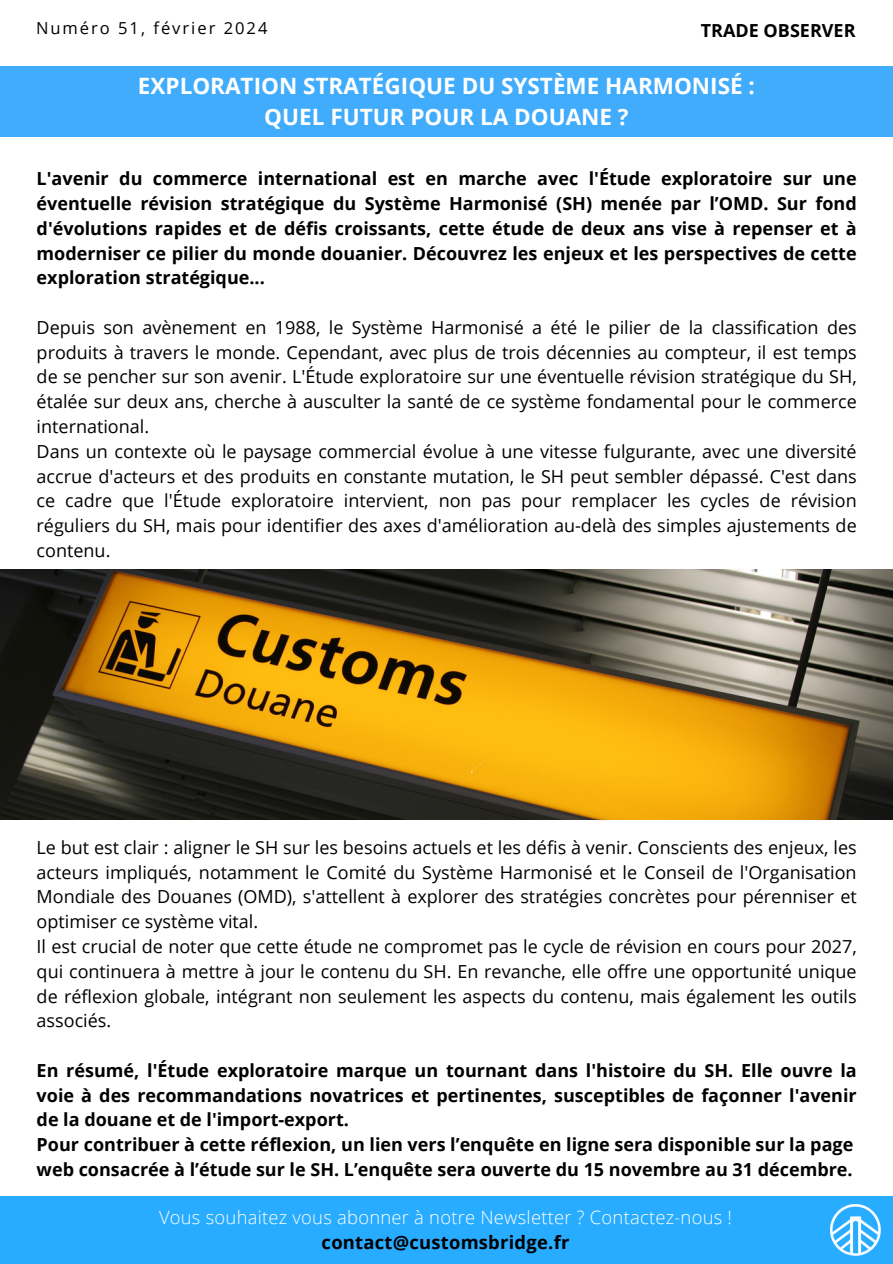
<style>
.page{position:relative;width:893px;height:1264px;background:#fff}
.page>*{position:absolute;margin:0;border:0;box-sizing:border-box;transform-origin:0 0}
.t1{font:700 22.5px/31.5px "Open Sans";color:#fff;text-align:center}
.t2{font:300 18.3px "Open Sans";letter-spacing:.015em;color:#fff}
.t3{font:700 18.3px "Open Sans";letter-spacing:.015em;color:#000}
.t4{font:18px/24.8px "Open Sans";color:#000;text-align:justify}
.t5{font:700 18px/24.8px "Open Sans";color:#000;text-align:justify}
.t6{font:16.5px "Open Sans";letter-spacing:.12em;color:#000}
</style>
<div class="page">
<div style="left:0;top:1196px;width:892px;height:67px;background:#28acff"></div>
<img style="left:830px;top:1204px;width:50px;height:51px">
<div style="left:0;top:67px;width:892px;height:69px;background:#40acfb"></div>
<img style="left:0;top:570px;width:892px;height:249px">
<p class="t6" style="left:36px;top:16px;width:233px">Numéro 51, février 2024</p>
<p class="t5" style="left:700px;top:17px;width:156px">TRADE OBSERVER</p>
<p class="t1" style="left:138px;top:69px;width:618px">EXPLORATION STRATÉGIQUE DU SYSTÈME HARMONISÉ :<br>QUEL FUTUR POUR LA DOUANE ?</p>
<p class="t5" style="left:37px;top:166px;width:821px">L'avenir du commerce international est en marche avec l'Étude exploratoire sur une éventuelle révision stratégique du Système Harmonisé (SH) menée par l’OMD. Sur fond d'évolutions rapides et de défis croissants, cette étude de deux ans vise à repenser et à moderniser ce pilier du monde douanier. Découvrez les enjeux et les perspectives de cette exploration stratégique...</p>
<h1 class="t4" style="left:37px;top:314px;width:821px">Depuis son avènement en 1988, le Système Harmonisé a été le pilier de la classification des produits à travers le monde. Cependant, avec plus de trois décennies au compteur, il est temps de se pencher sur son avenir. L'Étude exploratoire sur une éventuelle révision stratégique du SH, étalée sur deux ans, cherche à ausculter la santé de ce système fondamental pour le commerce international.</h1>
<h3 class="t4" style="left:37px;top:438px;width:821px">Dans un contexte où le paysage commercial évolue à une vitesse fulgurante, avec une diversité accrue d'acteurs et des produits en constante mutation, le SH peut sembler dépassé. C'est dans ce cadre que l'Étude exploratoire intervient, non pas pour remplacer les cycles de révision réguliers du SH, mais pour identifier des axes d'amélioration au-delà des simples ajustements de contenu.</h3>
<p class="t4" style="left:37px;top:834px;width:821px">Le but est clair : aligner le SH sur les besoins actuels et les défis à venir. Conscients des enjeux, les acteurs impliqués, notamment le Comité du Système Harmonisé et le Conseil de l'Organisation Mondiale des Douanes (OMD), s'attellent à explorer des stratégies concrètes pour pérenniser et optimiser ce système vital.</p>
<p class="t4" style="left:37px;top:933px;width:821px">Il est crucial de noter que cette étude ne compromet pas le cycle de révision en cours pour 2027, qui continuera à mettre à jour le contenu du SH. En revanche, elle offre une opportunité unique de réflexion globale, intégrant non seulement les aspects du contenu, mais également les outils associés.</p>
<p class="t5" style="left:37px;top:1057px;width:821px;text-align:left">En résumé, l'Étude exploratoire marque un tournant dans l'histoire du SH. Elle ouvre la voie à des recommandations novatrices et pertinentes, susceptibles de façonner l'avenir de la douane et de l'import-export.<br>Pour contribuer à cette réflexion, un lien vers l’enquête en ligne sera disponible sur la page web consacrée à l’étude sur le SH. L’enquête sera ouverte du 15 novembre au 31 décembre.</p>
<h3 class="t2" style="left:159px;top:1203px;width:574px">Vous souhaitez vous abonner à notre Newsletter ? Contactez-nous !</h3>
<p class="t3" style="left:321px;top:1229px;width:249px">contact@customsbridge.fr</p>
</div>
